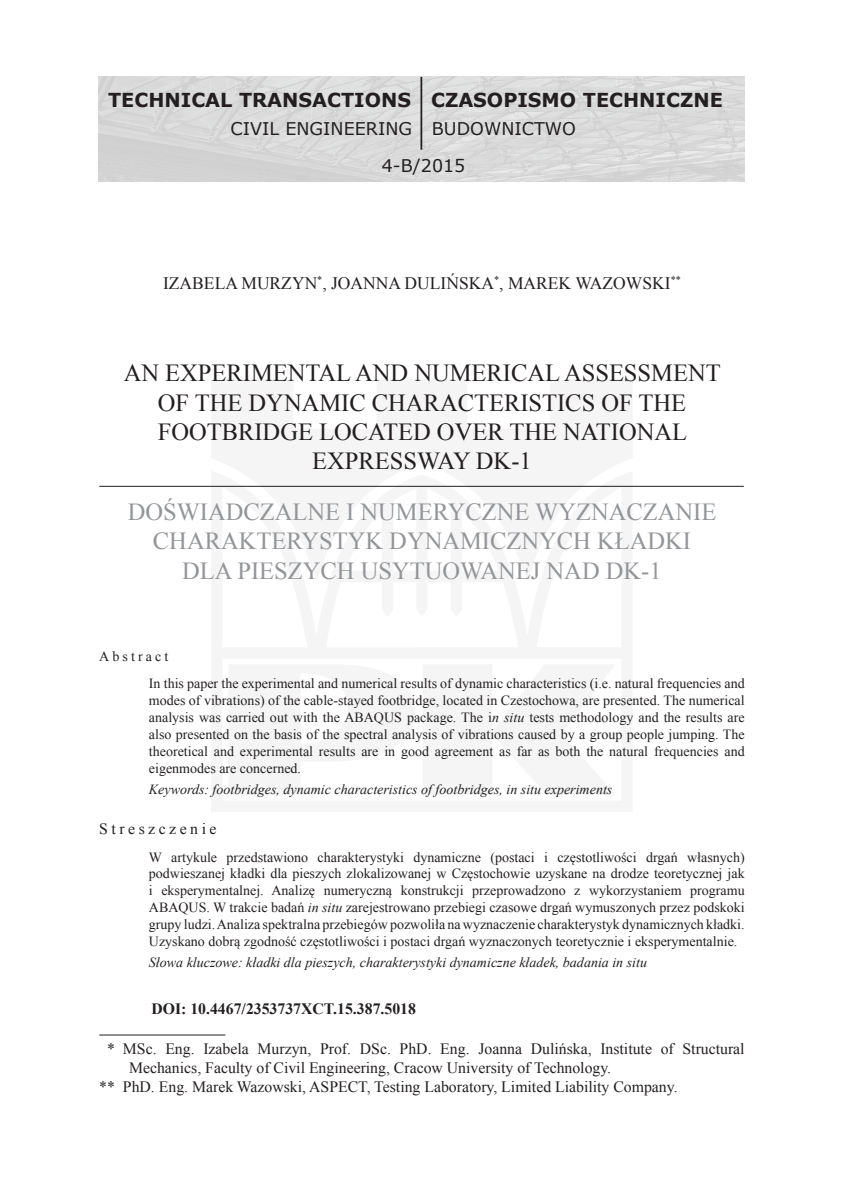
<style>
.page{position:relative;width:844px;height:1191px;background:#fff}
.page>*{position:absolute;margin:0;border:0;box-sizing:border-box;transform-origin:0 0}
.tytul_artykulu{font:24.5px/29.4px "Times New Roman";color:#231f20;text-align:center}
.tytul_artukulu_angie{font:24.5px/29.4px "Times New Roman";color:#939598;text-align:center}
.t1{font:700 19.25px "Verdana";color:#231f20}
.autor{font:17.5px "Times New Roman";color:#231f20}
.t2{font:17.5px/37.3px "Verdana";color:#231f20}
.przypis_cz{font:15.75px/18.9px "Times New Roman";color:#231f20}
.DOI{font:700 15.75px "Times New Roman";color:#231f20}
.streszczenie{font:15.75px "Times New Roman";letter-spacing:.22em;color:#231f20}
.streszczenie_tekst{font:14px/16.8px "Times New Roman";color:#231f20;text-align:justify}
.slowa_kluczowe{font:italic 14px "Times New Roman";color:#231f20}
.streszczenie-2{font:14px "Times New Roman";letter-spacing:.22em;color:#231f20}
.s1{font-style:italic}
.s2{color:#fff}
</style>
<div class="page">
<img style="left:99px;top:77px;width:644px;height:104px">
<hr style="left:420px;top:77px;width:2px;height:73px;background:#231f20">
<hr style="left:99px;top:1034px;width:126px;height:1px;background:#231f20">
<hr style="left:99px;top:486px;width:644px;height:1px;background:#231f20">
<h2 class="t1" style="left:108px;top:86px;width:304px">TECHNICAL TRANSACTIONS</h2>
<p class="t2" style="left:381px;top:110px;width:85px;text-indent:-151px">CIVIL ENGINEERING<br>4-B/2015</p>
<h2 class="t1" style="left:431px;top:86px;width:293px">CZASOPISMO TECHNICZNE</h2>
<p class="t2" style="left:432px;top:110px;width:145px">BUDOWNICTWO</p>
<p class="autor" style="left:163px;top:271px;width:519px">IZABELA MURZYN<sup>*</sup>, JOANNA DULIŃSKA<sup>*</sup>, MAREK WAZOWSKI<sup>**</sup></p>
<p class="tytul_artykulu" style="left:124px;top:358px;width:598px">AN EXPERIMENTAL AND NUMERICAL ASSESSMENT OF THE DYNAMIC CHARACTERISTICS OF THE FOOTBRIDGE LOCATED OVER THE NATIONAL EXPRESSWAY DK-1</p>
<p class="tytul_artukulu_angie" style="left:128px;top:496px;width:590px">DOŚWIADCZALNE I NUMERYCZNE WYZNACZANIE<br>CHARAKTERYSTYK DYNAMICZNYCH KŁADKI<br>DLA PIESZYCH USYTUOWANEJ NAD DK-1</p>
<p class="streszczenie-2" style="left:99px;top:647px;width:71px">Abstract</p>
<p class="streszczenie_tekst" style="left:149px;top:675px;width:597px">In this paper the experimental and numerical results of dynamic characteristics (i.e. natural frequencies and modes of vibrations) of the cable-stayed footbridge, located in Czestochowa, are presented. The numerical analysis was carried out with the ABAQUS package. The i<span class="s1">n situ</span> tests methodology and the results are also presented on the basis of the spectral analysis of vibrations caused by a group people jumping. The theoretical and experimental results are in good agreement as far as both the natural frequencies and eigenmodes are concerned.</p>
<p class="slowa_kluczowe" style="left:149px;top:780px;width:465px">Keywords: footbridges, dynamic characteristics of footbridges, in situ experiments</p>
<p class="streszczenie" style="left:99px;top:818px;width:119px">Streszczenie</p>
<p class="streszczenie_tekst" style="left:149px;top:848px;width:597px">W artykule przedstawiono charakterystyki dynamiczne (postaci i częstotliwości drgań własnych) podwieszanej kładki dla pieszych zlokalizowanej w Częstochowie uzyskane na drodze teoretycznej jak i eksperymentalnej. Analizę numeryczną konstrukcji przeprowadzono z wykorzystaniem programu ABAQUS. W trakcie badań <span class="s1">in situ</span> zarejestrowano przebiegi czasowe drgań wymuszonych przez podskoki grupy ludzi. Analiza spektralna przebiegów pozwoliła na wyznaczenie charakterystyk dynamicznych kładki.<br>Uzyskano dobrą zgodność częstotliwości i postaci drgań wyznaczonych teoretycznie i eksperymentalnie.</p>
<p class="slowa_kluczowe" style="left:149px;top:953px;width:499px">Słowa kluczowe: kładki dla pieszych, charakterystyki dynamiczne kładek, badania in situ</p>
<p class="DOI" style="left:151px;top:998px;width:266px">DOI: 10.4467/2353737XCT.15.387.5018</p>
<p class="przypis_cz" style="left:129px;top:1039px;width:617px;text-indent:-30px"><span class="s2">*</span>* MSc. Eng. Izabela Murzyn, Prof. DSc. PhD. Eng. Joanna Dulińska, Institute of Structural<br>Mechanics, Faculty of Civil Engineering, Cracow University of Technology.</p>
<p class="przypis_cz" style="left:99px;top:1076px;width:579px">** PhD. Eng. Marek Wazowski, ASPECT, Testing Laboratory, Limited Liability Company.</p>
</div>
